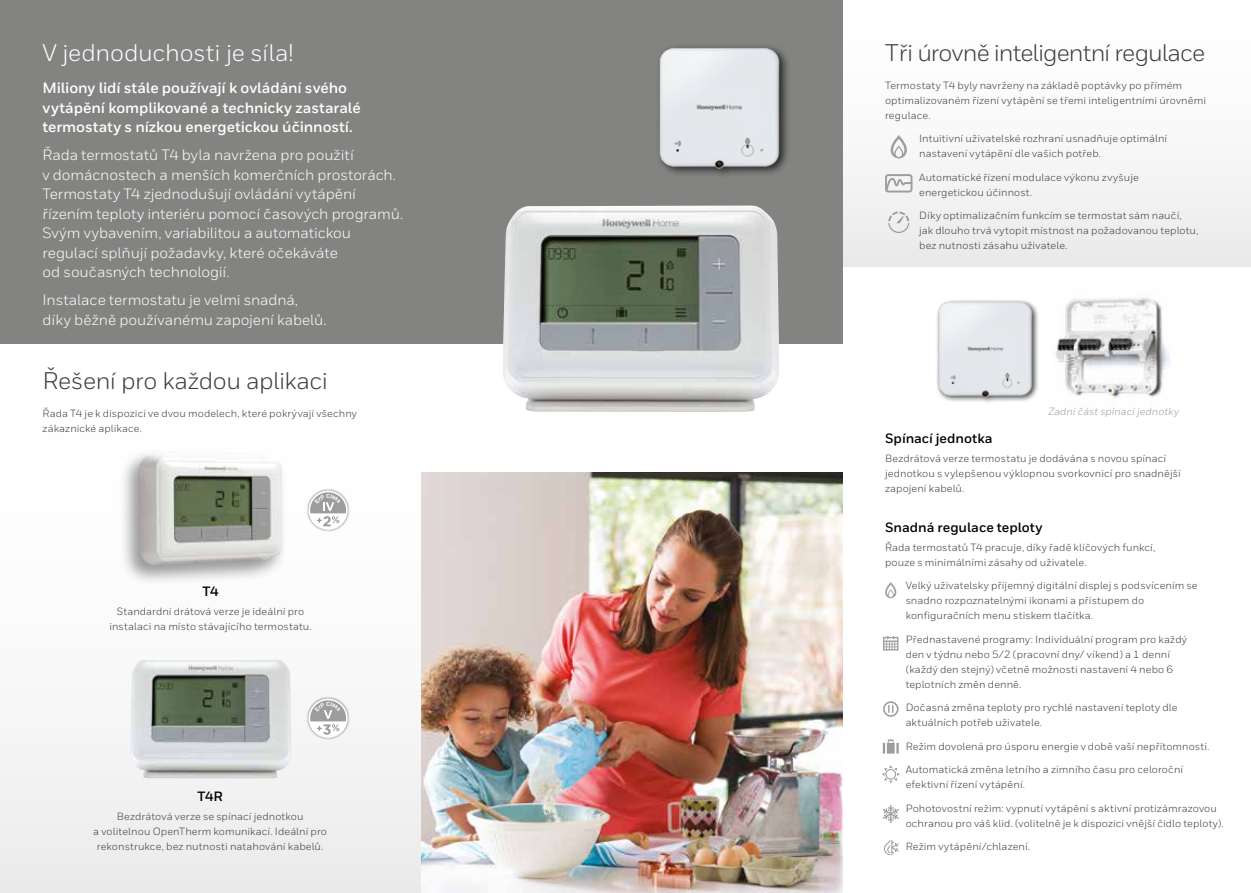
<style>
.page{position:relative;width:1251px;height:893px;background:#fff}
.page>*{position:absolute;margin:0;border:0;box-sizing:border-box;transform-origin:0 0}
.t1{font:24px "Honeywell Sans";letter-spacing:-.025em;color:#3c3c3b}
.t2{font:24px "Honeywell Sans";letter-spacing:-.01em;color:#fff}
.t3{font:15px/19.5px "Honeywell Sans";letter-spacing:-.005em;color:#fff}
.t4{font:700 15px/19.5px "Honeywell Sans";letter-spacing:-.005em;color:#fff}
.t5{font:700 13.5px "Honeywell Sans";color:#000}
.t6{font:10.5px/15px "Honeywell Sans";letter-spacing:.01em;color:#3c3c3b}
.t7{font:italic 10.5px "Honeywell Sans";letter-spacing:.005em;color:#9d9d9c}
</style>
<div class="page">
<img style="left:1052px;top:297px;width:118px;height:101px">
<div style="left:842px;top:0;width:408px;height:267px;background:linear-gradient(to right,#f7f7f7,#f7f7f7)"></div>
<div style="left:0;top:410px;width:421px;height:483px;background:linear-gradient(to right,#f6f6f6,#f6f6f6)"></div>
<div style="left:0;top:0;width:842px;height:343px;background:#838382"></div>
<img style="left:421px;top:472px;width:421px;height:421px">
<svg style="left:888px;top:212px;width:21px;height:21px"></svg>
<svg style="left:890px;top:135px;width:16px;height:23px"></svg>
<svg style="left:884px;top:174px;width:28px;height:19px"></svg>
<svg style="left:883px;top:636px;width:15px;height:14px"></svg>
<svg style="left:885px;top:582px;width:11px;height:16px"></svg>
<svg style="left:882px;top:805px;width:16px;height:18px"></svg>
<svg style="left:882px;top:765px;width:17px;height:18px"></svg>
<svg style="left:883px;top:701px;width:15px;height:16px"></svg>
<svg style="left:882px;top:739px;width:16px;height:15px"></svg>
<div style="left:306px;top:696px;width:44px;height:44px;background:#000;opacity:.5"></div>
<svg style="left:308px;top:699px;width:39px;height:39px"></svg>
<div style="left:306px;top:488px;width:44px;height:44px;background:#000;opacity:.5"></div>
<svg style="left:308px;top:491px;width:39px;height:39px"></svg>
<svg style="left:884px;top:840px;width:14px;height:15px"></svg>
<img style="left:502px;top:206px;width:277px;height:206px">
<img style="left:659px;top:46px;width:129px;height:129px">
<img style="left:936px;top:300px;width:103px;height:103px">
<div style="left:118px;top:448px;width:169px;height:138px;background:#000;opacity:.4"></div>
<img style="left:139px;top:453px;width:144px;height:112px">
<img style="left:130px;top:658px;width:161px;height:120px">
<svg style="left:310px;top:700px;width:36px;height:35px"></svg>
<svg style="left:310px;top:492px;width:36px;height:34px"></svg>
<h1 class="t2" style="left:43px;top:38px;width:252px">V jednoduchosti je síla!</h1>
<h2 class="t4" style="left:43px;top:79px;width:319px">Miliony lidí stále používají k ovládání svého vytápění komplikované a technicky zastaralé termostaty s nízkou energetickou účinností.</h2>
<p class="t3" style="left:43px;top:145px;width:362px">Řada termostatů T4 byla navržena pro použití<br>v domácnostech a menších komerčních prostorách.<br>Termostaty T4 zjednodušují ovládání vytápění řízením teploty interiéru pomocí časových programů.<br>Svým vybavením, variabilitou a automatickou regulací splňují požadavky, které očekáváte<br>od současných technologií.</p>
<h2 class="t3" style="left:43px;top:290px;width:285px">Instalace termostatu je velmi snadná, díky běžně používanému zapojení kabelů.</h2>
<h1 class="t1" style="left:43px;top:366px;width:287px">Řešení pro každou aplikaci</h1>
<p class="t6" style="left:43px;top:406px;width:316px">Řada T4 je k dispozici ve dvou modelech, které pokrývají všechny zákaznické aplikace.</p>
<p class="t5" style="left:202px;top:583px;width:17px">T4</p>
<p class="t6" style="left:109px;top:604px;width:204px;text-align:center">Standardní drátová verze je ideální pro instalaci na místo stávajícího termostatu.</p>
<p class="t5" style="left:197px;top:788px;width:27px">T4R</p>
<p class="t6" style="left:93px;top:809px;width:235px;text-align:center">Bezdrátová verze se spínací jednotkou<br>a volitelnou OpenTherm komunikací. Ideální pro rekonstrukce, bez nutnosti natahování kabelů.</p>
<h1 class="t1" style="left:884px;top:38px;width:321px">Tři úrovně inteligentní regulace</h1>
<p class="t6" style="left:884px;top:78px;width:322px">Termostaty T4 byly navrženy na základě poptávky po přímém optimalizovaném řízení vytápění se třemi inteligentními úrovněmi regulace.</p>
<p class="t6" style="left:918px;top:131px;width:249px">Intuitivní uživatelské rozhraní usnadňuje optimální nastavení vytápění dle vašich potřeb.</p>
<p class="t6" style="left:918px;top:170px;width:221px">Automatické řízení modulace výkonu zvyšuje energetickou účinnost.</p>
<p class="t6" style="left:918px;top:208px;width:281px">Díky optimalizačním funkcím se termostat sám naučí,<br>jak dlouho trvá vytopit místnost na požadovanou teplotu, bez nutnosti zásahu uživatele.</p>
<p class="t7" style="left:1048px;top:405px;width:132px">Zadní část spínací jednotky</p>
<p class="t5" style="left:884px;top:430px;width:109px">Spínací jednotka</p>
<p class="t6" style="left:884px;top:451px;width:297px">Bezdrátová verze termostatu je dodávána s novou spínací jednotkou s vylepšenou výklopnou svorkovnicí pro snadnější zapojení kabelů.</p>
<p class="t5" style="left:884px;top:519px;width:159px">Snadná regulace teploty</p>
<p class="t6" style="left:884px;top:540px;width:272px">Řada termostatů T4 pracuje, díky řadě klíčových funkcí, pouze s minimálními zásahy od uživatele.</p>
<p class="t6" style="left:905px;top:578px;width:293px">Velký uživatelsky příjemný digitální displej s podsvícením se snadno rozpoznatelnými ikonami a přístupem do konfiguračních menu stiskem tlačítka.</p>
<p class="t6" style="left:905px;top:632px;width:283px">Přednastavené programy: Individuální program pro každý den v týdnu nebo 5/2 (pracovní dny/ víkend) a 1 denní (každý den stejný) včetně možnosti nastavení 4 nebo 6 teplotních změn denně.</p>
<p class="t6" style="left:905px;top:700px;width:273px">Dočasná změna teploty pro rychlé nastavení teploty dle aktuálních potřeb uživatele.</p>
<p class="t6" style="left:905px;top:739px;width:305px">Režim dovolená pro úsporu energie v době vaší nepřítomnosti.</p>
<p class="t6" style="left:905px;top:762px;width:279px">Automatická změna letního a zimního času pro celoroční efektivní řízení vytápění.</p>
<p class="t6" style="left:905px;top:801px;width:319px">Pohotovostní režim: vypnutí vytápění s aktivní protizámrazovou ochranou pro váš klid. (volitelně je k dispozici vnější čidlo teploty).</p>
<p class="t6" style="left:905px;top:839px;width:126px">Režim vytápění/chlazení.</p>
</div>
